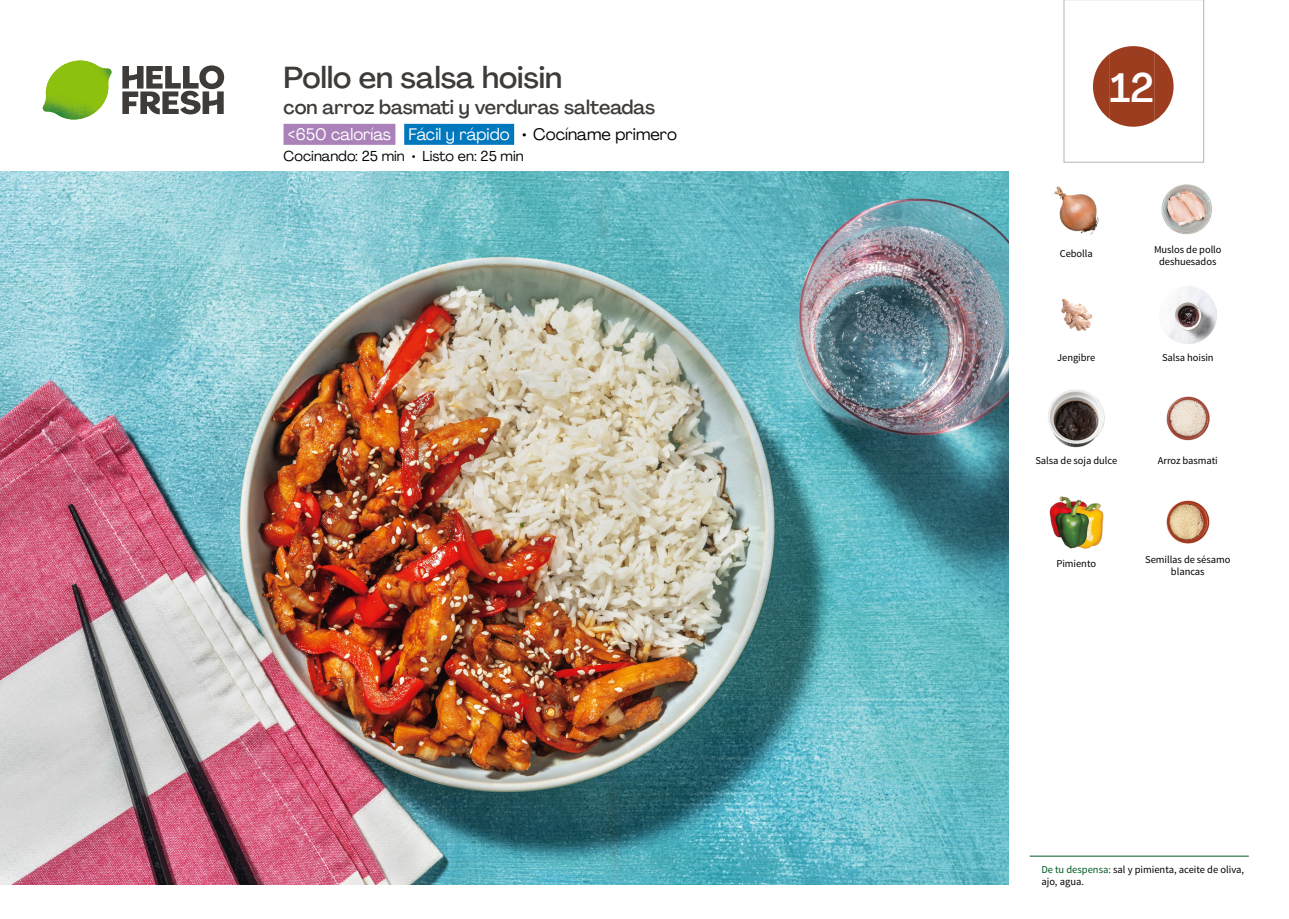
<style>
.page{position:relative;width:1289px;height:919px;background:#fff}
.page>*{position:absolute;margin:0;border:0;box-sizing:border-box;transform-origin:0 0}
.t1{font:500 40.5px "Agrandir";color:#fff}
.t2{font:500 30px "Agrandir";color:#3e3b39}
.t3{font:500 19.5px "Agrandir";color:#3e3b39}
.t4{font:16.5px "Agrandir";color:#fff}
.t5{font:14.25px "Agrandir";color:#000}
.t6{font:10.5px/12px "Source Sans Pro";letter-spacing:-.005em;color:#000;text-align:center}
.s1{color:#000}
.s2{color:#005923}
</style>
<div class="page">
<svg style="left:122px;top:65px;width:102px;height:49px"></svg>
<svg style="left:43px;top:60px;width:69px;height:60px"></svg>
<img style="left:46px;top:61px;width:34px;height:31px">
<img style="left:0;top:172px;width:1008px;height:712px">
<div style="left:283px;top:124px;width:112px;height:21px;background:#aa81b9"></div>
<div style="left:404px;top:124px;width:110px;height:21px;background:#0078bd"></div>
<hr style="left:1029px;top:855px;width:219px;height:1px;background:#005923">
<img style="left:1053px;top:186px;width:46px;height:49px">
<img style="left:1161px;top:184px;width:51px;height:51px">
<img style="left:1166px;top:286px;width:50px;height:58px">
<img style="left:1061px;top:298px;width:32px;height:33px">
<img style="left:1166px;top:396px;width:44px;height:45px">
<img style="left:1048px;top:390px;width:56px;height:57px">
<img style="left:1166px;top:500px;width:44px;height:44px">
<img style="left:1049px;top:496px;width:55px;height:53px">
<svg style="left:1063px;top:0;width:141px;height:163px"></svg>
<h2 class="t2" style="left:283px;top:59px;width:280px">Pollo en salsa hoisin</h2>
<h3 class="t3" style="left:283px;top:95px;width:373px">con arroz basmati y verduras salteadas</h3>
<h3 class="t4" style="left:288px;top:124px;width:390px">&lt;650 calorías Fácil y rápido <span class="s1">• Cocíname primero</span></h3>
<h3 class="t5" style="left:283px;top:147px;width:242px">Cocinando: 25 min • Listo en: 25 min</h3>
<h1 class="t1" style="left:1109px;top:63px;width:46px">12</h1>
<p class="t6" style="left:1059px;top:247px;width:35px">Cebolla</p>
<p class="t6" style="left:1153px;top:243px;width:69px">Muslos de pollo deshuesados</p>
<p class="t6" style="left:1057px;top:352px;width:40px">Jengibre</p>
<p class="t6" style="left:1161px;top:352px;width:53px">Salsa hoisin</p>
<p class="t6" style="left:1035px;top:454px;width:83px">Salsa de soja dulce</p>
<p class="t6" style="left:1157px;top:454px;width:62px">Arroz basmati</p>
<p class="t6" style="left:1056px;top:558px;width:41px">Pimiento</p>
<p class="t6" style="left:1145px;top:554px;width:87px">Semillas de sésamo blancas</p>
<p class="t6" style="left:1041px;top:863px;width:204px;text-align:left"><span class="s2">De tu despensa:</span> sal y pimienta, aceite de oliva, ajo, agua.</p>
</div>
